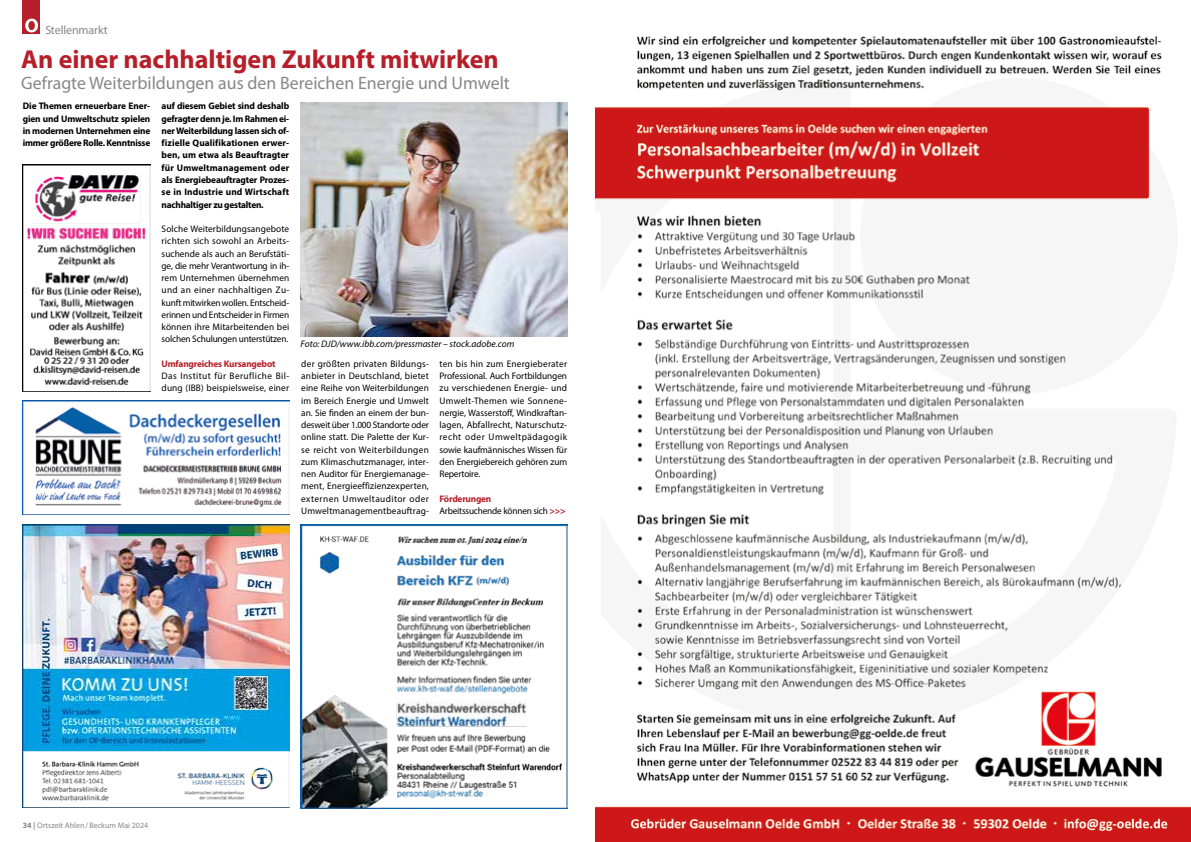
<style>
.page{position:relative;width:1191px;height:842px;background:#fff}
.page>*{position:absolute;margin:0;border:0;box-sizing:border-box;transform-origin:0 0}
.t1{font:700 26px "Myriad Pro";color:#b61f29}
.t2{font:18px "Myriad Pro";color:#878787}
.t3{font:12px "Myriad Pro";letter-spacing:-.01em;color:#878787}
.t4{font:9.5px/12.3px "Myriad Pro";letter-spacing:.01em;color:#000;text-align:justify}
.t5{font:700 9.5px/12.3px "Myriad Pro";letter-spacing:-.025em;color:#000;text-align:justify}
.t6{font:9.5px/12.2px "Myriad Pro";letter-spacing:.03em;color:#000}
.t7{font:italic 9.5px "Myriad Pro";color:#000}
.t8{font:9.5px/12.3px "Myriad Pro";letter-spacing:-.02em;color:#000}
.t9{font:700 9.5px "Myriad Pro";letter-spacing:-.02em;color:#b61f29}
.t10{font:8px "Myriad Pro";color:#878787}
.s1{font-weight:700;color:#b61f29}
.s2{font-weight:700}
</style>
<div class="page">
<div style="left:23px;top:0;width:17px;height:34px;background:#b61f29"></div>
<svg style="left:25px;top:19px;width:13px;height:13px"></svg>
<img style="left:23px;top:524px;width:266px;height:284px">
<img style="left:300px;top:102px;width:267px;height:235px">
<img style="left:300px;top:524px;width:267px;height:284px">
<img style="left:595px;top:36px;width:596px;height:806px">
<img style="left:23px;top:164px;width:127px;height:227px">
<img style="left:23px;top:401px;width:266px;height:113px">
<p class="t3" style="left:45px;top:22px;width:64px">Stellenmarkt</p>
<h1 class="t1" style="left:21px;top:42px;width:479px">An einer nachhaltigen Zukunft mitwirken</h1>
<h2 class="t2" style="left:21px;top:72px;width:490px">Gefragte Weiterbildungen aus den Bereichen Energie und Umwelt</h2>
<p class="t5" style="left:23px;top:100px;width:129px">Die Themen erneuerbare Ener&shy;gien und Umweltschutz spielen in modernen Unternehmen eine immer größere Rolle. Kenntnisse</p>
<p class="t5" style="left:162px;top:100px;width:129px">auf diesem Gebiet sind deshalb gefragter denn je. Im Rahmen ei&shy;ner Weiterbildung lassen sich of&shy;fizielle Qualifikationen erwer&shy;ben, um etwa als Beauftragter für Umweltmanagement oder als Energiebeauftragter Prozes&shy;se in Industrie und Wirtschaft nachhaltiger zu gestalten.</p>
<p class="t4" style="left:162px;top:223px;width:129px">Solche Weiterbildungsangebote richten sich sowohl an Arbeits&shy;suchende als auch an Berufstäti&shy;ge, die mehr Verantwortung in ih&shy;rem Unternehmen übernehmen und an einer nachhaltigen Zu&shy;kunft mitwirken wollen. Entscheid&shy;erinnen und Entscheider in Firmen können ihre Mitarbeitenden bei solchen Schulungen unterstützen.</p>
<p class="t9" style="left:162px;top:357px;width:115px">Umfangreiches Kursangebot</p>
<p class="t6" style="left:162px;top:370px;width:129px">Das Institut für Berufliche Bil&shy;dung (IBB) beispielsweise, einer</p>
<p class="t7" style="left:300px;top:338px;width:215px">Foto: DJD/www.ibb.com/pressmaster – stock.adobe.com</p>
<p class="t4" style="left:301px;top:357px;width:129px">der größten privaten Bildungs&shy;anbieter in Deutschland, bietet eine Reihe von Weiterbildungen im Bereich Energie und Umwelt an. Sie finden an einem der bun&shy;desweit über 1.000 Standorte oder online statt. Die Palette der Kur&shy;se reicht von Weiterbildungen zum Klimaschutzmanager, inter&shy;nen Auditor für Energiemanage&shy;ment, Energieeffizienzexperten, externen Umweltauditor oder Umweltmanagementbeauftrag-</p>
<p class="t4" style="left:439px;top:357px;width:129px">ten bis hin zum Energieberater Professional. Auch Fortbildungen zu verschiedenen Energie- und Umwelt-Themen wie Sonnene&shy;nergie, Wasserstoff, Windkraftan&shy;lagen, Abfallrecht, Naturschutz&shy;recht oder Umweltpädagogik sowie kaufmännisches Wissen für den Energiebereich gehören zum Repertoire.</p>
<p class="t8" style="left:439px;top:492px;width:128px"><span class="s1">Förderungen<br></span>Arbeitssuchende können sich <span class="s1">&gt;&gt;&gt;</span></p>
<p class="t10" style="left:23px;top:821px;width:127px"><span class="s2">34 |</span> Ortszeit Ahlen/Beckum Mai 2024</p>
</div>
